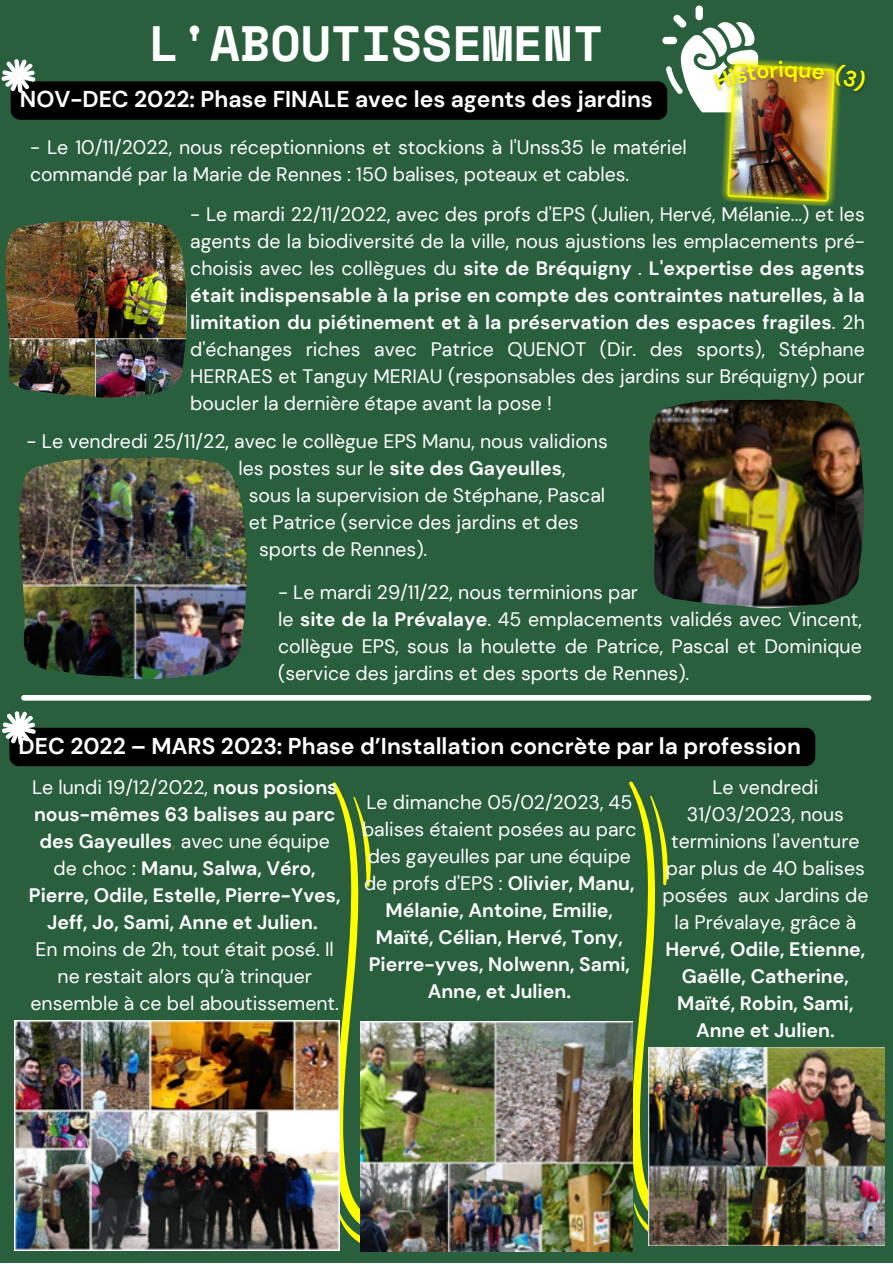
<style>
.page{position:relative;width:893px;height:1264px;background:#fff}
.page>*{position:absolute;margin:0;border:0;box-sizing:border-box;transform-origin:0 0}
.t1{font:700 49.5px "Space Mono";color:#fff}
.t2{font:700 22.8px "DM Sans";color:#fff}
.t3{font:700 22.05px "DM Sans";color:#fdfd00}
.t4{font:19.5px/27px "DM Sans";color:#fff;text-align:justify}
.t5{font:700 19.5px/27px "DM Sans";color:#fff;text-align:center}
.s1{font-weight:700}
.s2{font-weight:400}
.s3{font-weight:400;color:#777854}
</style>
<div class="page">
<div style="left:0;top:0;width:892px;height:1262px;background:#295f3d"></div>
<div style="left:24px;top:695px;width:844px;height:5px;background:#fff"></div>
<svg style="left:629px;top:781px;width:66px;height:465px"></svg>
<svg style="left:331px;top:782px;width:40px;height:469px"></svg>
<img style="left:360px;top:1021px;width:272px;height:230px">
<img style="left:648px;top:1047px;width:236px;height:198px">
<div style="left:11px;top:81px;width:656px;height:39px;background:#000;border-radius:10px"></div>
<div style="left:9px;top:727px;width:806px;height:39px;background:#000;border-radius:10px"></div>
<div style="left:662px;top:37px;width:15px;height:7px;background:#fff;border-radius:4px"></div>
<div style="left:695px;top:6px;width:7px;height:14px;background:#fff;border-radius:4px"></div>
<svg style="left:1px;top:59px;width:35px;height:34px"></svg>
<svg style="left:2px;top:711px;width:35px;height:34px"></svg>
<img style="left:5px;top:220px;width:182px;height:177px">
<img style="left:19px;top:457px;width:227px;height:222px">
<img style="left:649px;top:399px;width:214px;height:209px">
<img style="left:15px;top:1020px;width:325px;height:230px">
<img style="left:719px;top:102px;width:121px;height:104px">
<img style="left:783px;top:60px;width:57px;height:42px">
<img style="left:666px;top:15px;width:117px;height:97px">
<svg style="left:799px;top:66px;width:25px;height:14px"></svg>
<svg style="left:833px;top:64px;width:32px;height:29px"></svg>
<p class="t1" style="left:149px;top:5px;width:456px">L'ABOUTISSEMENT</p>
<p class="t2" style="left:20px;top:85px;width:634px">NOV-DEC 2022: Phase FINALE avec les agents des jardins</p>
<p class="t4" style="left:30px;top:134px;width:658px">- Le 10/11/2022, nous réceptionnions et stockions à l'Unss35 le matériel commandé par la Marie de Rennes : 150 balises, poteaux et cables.</p>
<p class="t3" style="left:784px;top:55px;width:16px">q</p>
<p class="t4" style="left:190px;top:201px;width:676px">- Le mardi 22/11/2022, avec des profs d'EPS (Julien, Hervé, Mélanie...) et les agents de la biodiversité de la ville, nous ajustions les emplacements pré&shy;choisis avec les collègues du <span class="s1">site de Bréquigny</span> . <span class="s1">L'expertise des agents était indispensable à la prise en compte des contraintes naturelles, à la limitation du piétinement et à la préservation des espaces fragiles</span>. 2h d'échanges riches avec Patrice QUENOT (Dir. des sports), Stéphane HERRAES et Tanguy MERIAU (responsables des jardins sur Bréquigny) pour boucler la dernière étape avant la pose !</p>
<p class="t4" style="left:27px;top:428px;width:582px">- Le vendredi 25/11/22, avec le collègue EPS Manu, nous validions</p>
<p class="t5" style="left:238px;top:455px;width:329px"><span class="s2">les postes sur le</span> site des Gayeulles<span class="s2">,</span></p>
<p class="t4" style="left:249px;top:482px;width:358px">sous la supervision de Stéphane, Pascal</p>
<p class="t4" style="left:249px;top:509px;width:331px">et Patrice (service des jardins et des</p>
<p class="t4" style="left:259px;top:536px;width:170px">sports de Rennes).</p>
<p class="t4" style="left:278px;top:578px;width:361px">- Le mardi 29/11/22, nous terminions par</p>
<p class="t4" style="left:278px;top:605px;width:585px">le <span class="s1">site de la Prévalaye</span>. 45 emplacements validés avec Vincent, collègue EPS, sous la houlette de Patrice, Pascal et Dominique (service des jardins et des sports de Rennes).</p>
<p class="t2" style="left:19px;top:731px;width:784px">DEC 2022 – MARS 2023: Phase d’Installation concrète par la profession</p>
<p class="t5" style="left:29px;top:774px;width:313px"><span class="s2">Le lundi 19/12/2022,</span> nous posions nous-mêmes 63 balises au parc des Gayeulles<span class="s3">,</span> <span class="s2">avec une équipe de choc :</span> Manu, Salwa, Véro,<br>Pierre, Odile, Estelle, Pierre-Yves,<br>Jeff, Jo, Sami, Anne et Julien.</p>
<p class="t4" style="left:30px;top:936px;width:310px;text-align:center">En moins de 2h, tout était posé. Il ne restait alors qu’à trinquer ensemble à ce bel aboutissement.</p>
<p class="t5" style="left:362px;top:789px;width:276px"><span class="s2">Le dimanche 05/02/2023, 45 balises étaient posées au parc des gayeulles par une équipe de profs d'EPS :</span> Olivier, Manu,<br>Mélanie, Antoine, Emilie,<br>Maïté, Célian, Hervé, Tony,<br>Pierre-yves, Nolwenn, Sami,<br>Anne, et Julien.</p>
<p class="t4" style="left:662px;top:774px;width:207px;text-align:center">Le vendredi<br>31/03/2023, nous terminions l'aventure par plus de 40 balises posées aux Jardins de la Prévalaye, grâce à<br><span class="s1">Hervé, Odile, Etienne,<br>Gaëlle, Catherine,<br>Maïté, Robin, Sami,<br>Anne et Julien.</span></p>
</div>
